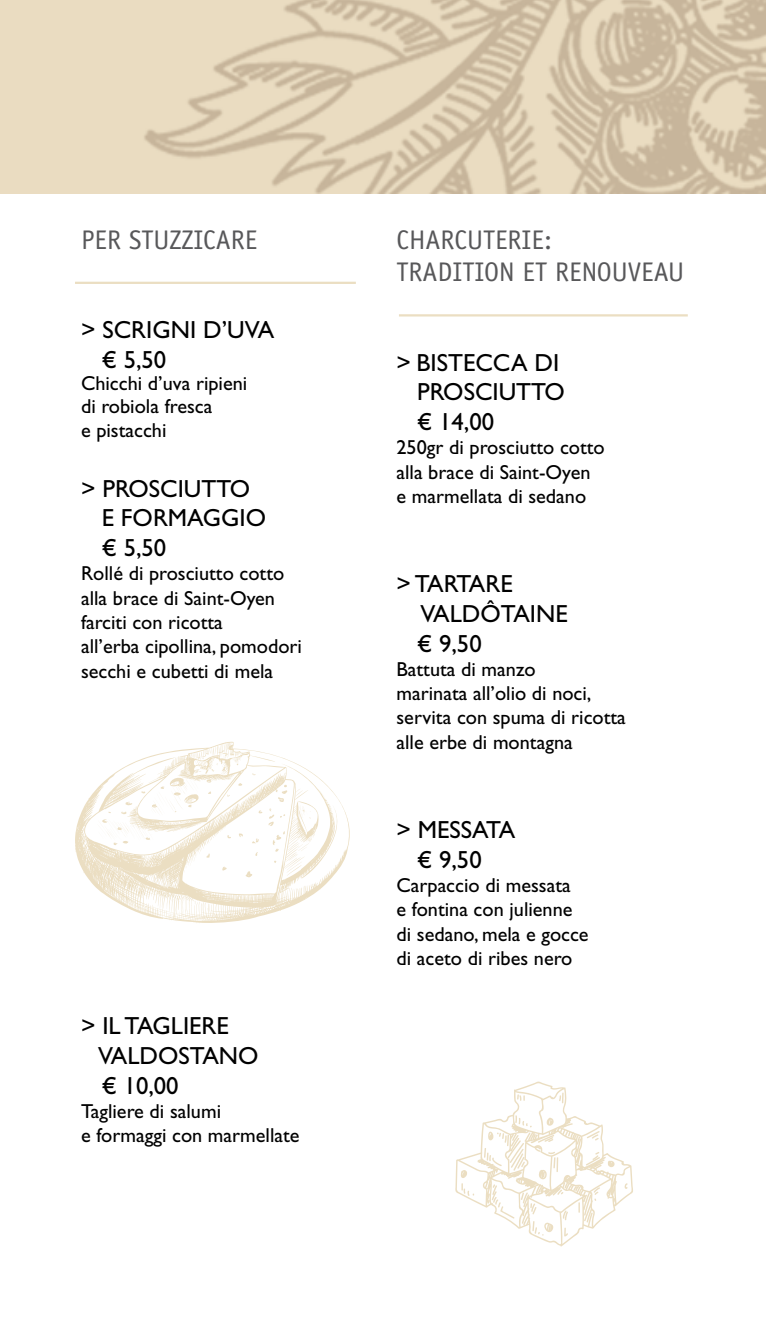
<style>
.page{position:relative;width:766px;height:1340px;background:#fff}
.page>*{position:absolute;margin:0;border:0;box-sizing:border-box;transform-origin:0 0}
.t1{font:27px/32.4px "Officina Sans";color:#58585a}
.t2{font:24.75px/29.7px "Gill Sans";color:#000}
.t3{font:20.25px/24.3px "Gill Sans";color:#000}
</style>
<div class="page">
<img style="left:0;top:0;width:765px;height:193px">
<hr style="left:75px;top:282px;width:281px;height:2px;background:#ebdec2">
<hr style="left:399px;top:314px;width:288px;height:2px;background:#ebdec2">
<svg style="left:75px;top:741px;width:275px;height:182px"></svg>
<svg style="left:299px;top:805px;width:12px;height:14px"></svg>
<div style="left:289px;top:854px;width:9px;height:6px;background:#fcfbf8"></div>
<svg style="left:286px;top:853px;width:11px;height:8px"></svg>
<svg style="left:287px;top:843px;width:12px;height:9px"></svg>
<svg style="left:287px;top:842px;width:11px;height:8px"></svg>
<svg style="left:289px;top:833px;width:10px;height:8px"></svg>
<svg style="left:284px;top:857px;width:16px;height:12px"></svg>
<svg style="left:286px;top:856px;width:18px;height:14px"></svg>
<svg style="left:286px;top:861px;width:16px;height:11px"></svg>
<svg style="left:287px;top:865px;width:14px;height:10px"></svg>
<svg style="left:298px;top:843px;width:11px;height:7px"></svg>
<svg style="left:297px;top:844px;width:10px;height:7px"></svg>
<svg style="left:296px;top:788px;width:4px;height:4px"></svg>
<svg style="left:317px;top:788px;width:8px;height:11px"></svg>
<svg style="left:151px;top:742px;width:91px;height:85px"></svg>
<svg style="left:455px;top:1081px;width:178px;height:165px"></svg>
<h1 class="t1" style="left:81px;top:224px;width:178px">PER STUZZICARE</h1>
<p class="t2" style="left:102px;top:315px;width:168px;text-indent:-21px">&gt; Scrign i d’uva € 5,50</p>
<p class="t3" style="left:81px;top:372px;width:168px;line-height:23.4px">Chicchi d’uva ripieni di robiola fresca<br>e pistacchi</p>
<p class="t2" style="left:102px;top:473px;width:166px;text-indent:-21px">&gt; Prosc iutto e formaggio € 5,50</p>
<p class="t3" style="left:81px;top:561px;width:222px">Rollé di prosciutto cotto alla brace di Saint-Oyen farciti con ricotta<br>all’erba cipollina, pomodori secchi e cubetti di mela</p>
<p class="t2" style="left:98px;top:1011px;width:162px;text-indent:-17px">&gt; Il Tagliere<br>Valdostan o € 10,00</p>
<p class="t3" style="left:81px;top:1099px;width:220px">Tagliere di salumi<br>e formaggi con marmellate</p>
<h1 class="t1" style="left:396px;top:224px;width:289px">CHARCUTERIE:<br>TRADITION ET RENOUVEAU</h1>
<p class="t2" style="left:396px;top:347px;width:84px">&gt; Bistecca</p>
<p class="t2" style="left:417px;top:347px;width:149px;text-indent:117px">di<br>Prosc iutto € 14,00</p>
<p class="t3" style="left:396px;top:435px;width:210px">250gr di prosciutto cotto alla brace di Saint-Oyen e marmellata di sedano</p>
<p class="t2" style="left:417px;top:569px;width:135px;text-indent:-21px">&gt; Tartare<br>Valdôtaine € 9,50</p>
<p class="t3" style="left:396px;top:657px;width:231px">Battuta di manzo<br>marinata all’olio di noci, servita con spuma di ricotta alle erbe di montagna</p>
<p class="t2" style="left:396px;top:814px;width:55px">&gt; Messa</p>
<p class="t2" style="left:486px;top:814px;width:25px">ta</p>
<p class="t2" style="left:417px;top:844px;width:66px">€ 9,50</p>
<p class="t3" style="left:396px;top:873px;width:194px">Carpaccio di messata<br>e fontina con julienne di sedano, mela e gocce di aceto di ribes nero</p>
</div>
